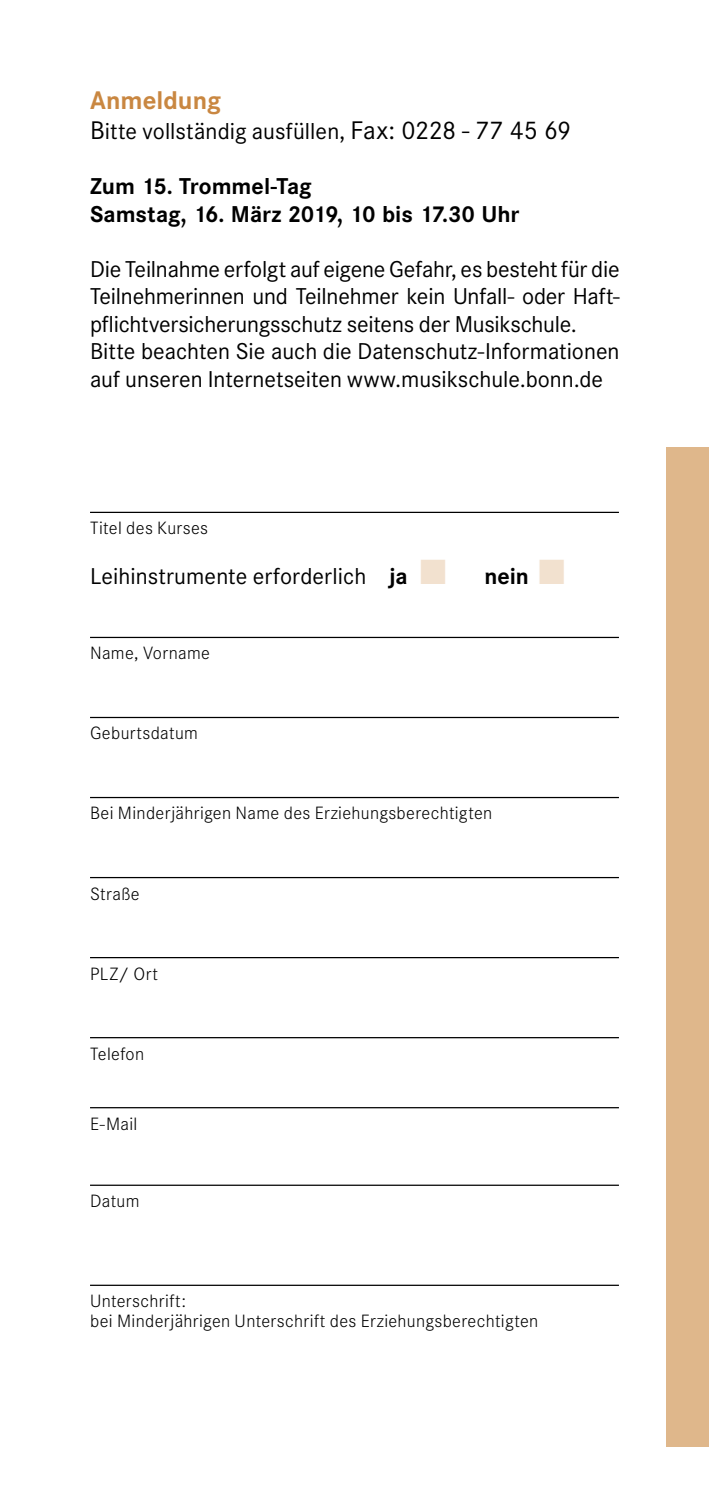
<style>
.page{position:relative;width:709px;height:1489px;background:#fff}
.page>*{position:absolute;margin:0;border:0;box-sizing:border-box;transform-origin:0 0}
.t1{font:700 25px "Corporate SBQ";color:#c98741}
.t2{font:22.5px/27.5px "Corporate SBQ";letter-spacing:-.005em;color:#000}
.t3{font:700 22.5px/27.5px "Corporate SBQ";letter-spacing:-.005em;color:#000}
.t4{font:300 17.5px/20px "Corporate SBQ";letter-spacing:.02em;color:#000}
.s1{font-size:25px}
.s2{font-weight:700}
.s3{color:#f2e1cf}
</style>
<div class="page">
<div style="left:666px;top:446px;width:43px;height:1000px;background:#dfb78b"></div>
<hr style="left:90px;top:511px;width:529px;height:2px;background:#000">
<hr style="left:90px;top:636px;width:529px;height:2px;background:#000">
<hr style="left:90px;top:716px;width:529px;height:2px;background:#000">
<hr style="left:90px;top:796px;width:529px;height:2px;background:#000">
<hr style="left:90px;top:876px;width:529px;height:2px;background:#000">
<hr style="left:90px;top:956px;width:529px;height:2px;background:#000">
<hr style="left:90px;top:1036px;width:529px;height:2px;background:#000">
<hr style="left:90px;top:1106px;width:529px;height:2px;background:#000">
<hr style="left:90px;top:1184px;width:529px;height:1px;background:#000">
<hr style="left:90px;top:1284px;width:529px;height:1px;background:#000">
<p class="t1" style="left:90px;top:85px;width:132px">Anmeldung</p>
<p class="t2" style="left:90px;top:118px;width:483px"><span class="s1">B</span>itte vollständig ausfüllen, <span class="s1">Fax: 0228 - 77 45 69</span></p>
<p class="t3" style="left:90px;top:173px;width:431px">Zum 15. Trommel-Tag<br>Samstag, 16. März 2019, 10 bis 17.30 Uhr</p>
<p class="t2" style="left:90px;top:255px;width:531px">Die Teilnahme erfolgt auf eigene Gefahr, es besteht für die Teilnehmerinnen und Teilnehmer kein Unfall- oder Haft&shy;pflichtversicherungsschutz seitens der Musikschule.<br>Bitte beachten Sie auch die Datenschutz-Informationen auf unseren Internetseiten www.musikschule.bonn.de</p>
<p class="t4" style="left:90px;top:518px;width:120px">Titel des Kurses</p>
<p class="t2" style="left:90px;top:563px;width:476px">Leihinstrumente erforderlich <span class="s2">ja</span> <span class="s3">■</span> <span class="s2">nein</span> <span class="s3">■</span></p>
<p class="t4" style="left:90px;top:643px;width:121px">Name, Vorname</p>
<p class="t4" style="left:90px;top:723px;width:109px">Geburtsdatum</p>
<p class="t4" style="left:90px;top:803px;width:404px">Bei Minderjährigen Name des Erziehungsberechtigten</p>
<p class="t4" style="left:90px;top:883px;width:51px">Straße</p>
<p class="t4" style="left:90px;top:963px;width:69px">PLZ/ Ort</p>
<p class="t4" style="left:90px;top:1043px;width:56px">Telefon</p>
<p class="t4" style="left:90px;top:1113px;width:49px">E-Mail</p>
<p class="t4" style="left:90px;top:1191px;width:51px">Datum</p>
<p class="t4" style="left:90px;top:1291px;width:450px">Unterschrift:<br>bei Minderjährigen Unterschrift des Erziehungsberechtigten</p>
</div>
